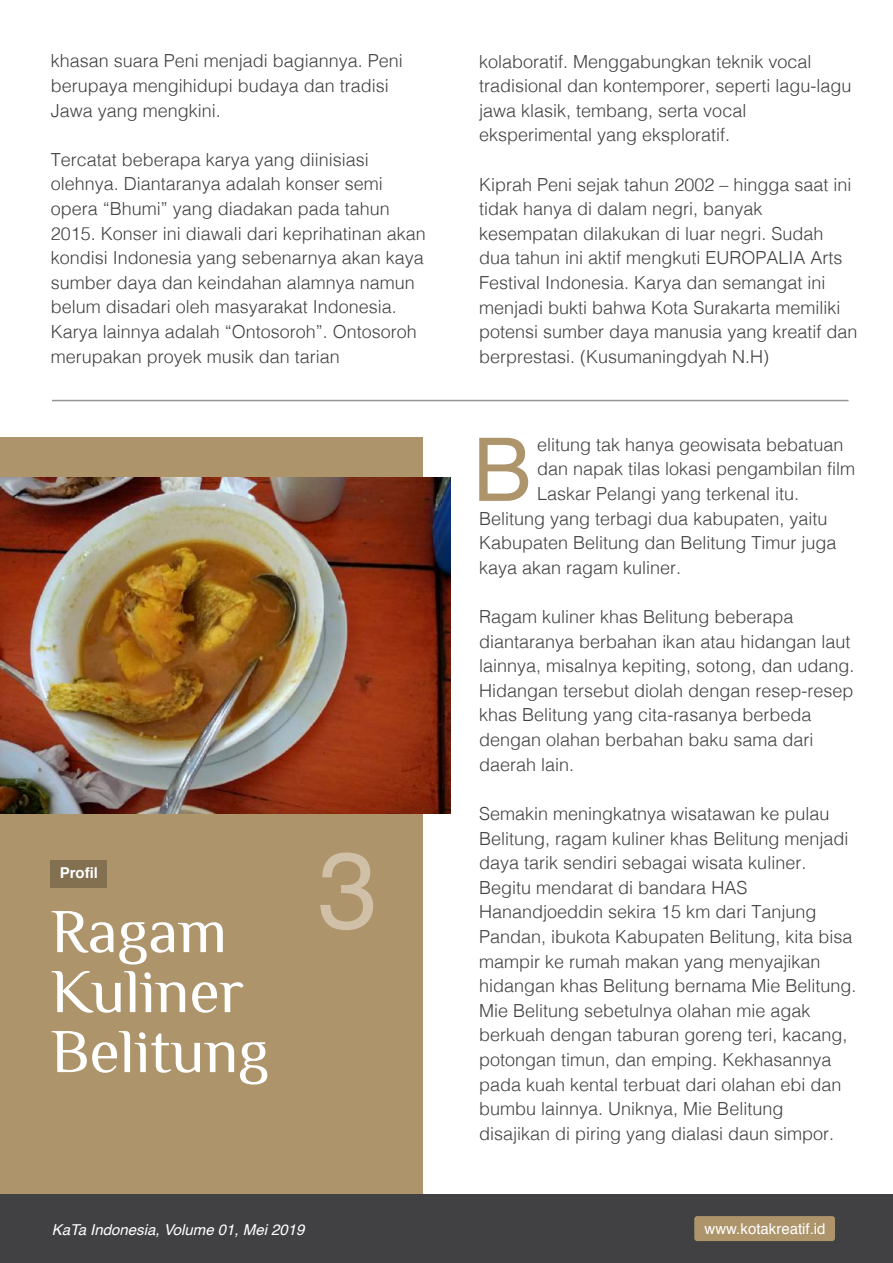
<style>
.page{position:relative;width:893px;height:1263px;background:#fff}
.page>*{position:absolute;margin:0;border:0;box-sizing:border-box;transform-origin:0 0}
.t1{font:108px "Helvetica";color:#cfc0a7}
.t2{font:62.25px/60px "Philosopher";color:#fff}
.t3{font:300 18px/24.6px "Helvetica";color:#414042}
.t4{font:italic 15px "Helvetica";color:#fff}
.t5{font:15px "Helvetica";color:#fff}
.t6{font:700 15px "Helvetica";color:#fff}
</style>
<div class="page">
<div style="left:0;top:438px;width:422px;height:778px;background:#ad946b"></div>
<div style="left:0;top:1194px;width:893px;height:69px;background:#414042"></div>
<div style="left:694px;top:1216px;width:141px;height:25px;background:#ad946b;border-radius:3px"></div>
<img style="left:0;top:477px;width:450px;height:337px">
<hr style="left:52px;top:400px;width:796px;height:1px;background:#939598">
<div style="left:51px;top:860px;width:56px;height:27px;background:#837051"></div>
<svg style="left:479px;top:438px;width:49px;height:63px"></svg>
<p class="t3" style="left:51px;top:47px;width:354px">khasan suara Peni menjadi bagiannya. Peni berupaya mengihidupi budaya dan tradisi<br>Jawa yang mengkini.</p>
<p class="t3" style="left:51px;top:146px;width:377px">Tercatat beberapa karya yang diinisiasi olehnya. Diantaranya adalah konser semi opera “Bhumi” yang diadakan pada tahun 2015. Konser ini diawali dari keprihatinan akan kondisi Indonesia yang sebenarnya akan kaya sumber daya dan keindahan alamnya namun belum disadari oleh masyarakat Indonesia.<br>Karya lainnya adalah “Ontosoroh”. Ontosoroh merupakan proyek musik dan tarian</p>
<p class="t6" style="left:60px;top:860px;width:40px">Profil</p>
<h2 class="t2" style="left:51px;top:902px;width:220px">Ragam<br>Kuliner<br>Belitung</h2>
<h1 class="t1" style="left:318px;top:807px;width:62px">3</h1>
<p class="t3" style="left:479px;top:48px;width:374px">kolaboratif. Menggabungkan teknik vocal tradisional dan kontemporer, seperti lagu-lagu jawa klasik, tembang, serta vocal eksperimental yang eksploratif.</p>
<p class="t3" style="left:479px;top:171px;width:380px">Kiprah Peni sejak tahun 2002 – hingga saat ini tidak hanya di dalam negri, banyak kesempatan dilakukan di luar negri. Sudah dua tahun ini aktif mengkuti EUROPALIA Arts Festival Indonesia. Karya dan semangat ini menjadi bukti bahwa Kota Surakarta memiliki potensi sumber daya manusia yang kreatif dan berprestasi. (Kusumaningdyah N.H)</p>
<p class="t3" style="left:537px;top:431px;width:308px">elitung tak hanya geowisata bebatuan</p>
<p class="t3" style="left:537px;top:455px;width:320px">dan napak tilas lokasi pengambilan film</p>
<p class="t3" style="left:537px;top:480px;width:264px">Laskar Pelangi yang terkenal itu.</p>
<p class="t3" style="left:479px;top:505px;width:350px">Belitung yang terbagi dua kabupaten, yaitu</p>
<p class="t3" style="left:479px;top:529px;width:359px">Kabupaten Belitung dan Belitung Timur juga</p>
<p class="t3" style="left:479px;top:554px;width:204px">kaya akan ragam kuliner.</p>
<p class="t3" style="left:479px;top:603px;width:377px">Ragam kuliner khas Belitung beberapa diantaranya berbahan ikan atau hidangan laut lainnya, misalnya kepiting, sotong, dan udang.<br>Hidangan tersebut diolah dengan resep-resep khas Belitung yang cita-rasanya berbeda dengan olahan berbahan baku sama dari daerah lain.</p>
<p class="t3" style="left:479px;top:800px;width:379px">Semakin meningkatnya wisatawan ke pulau Belitung, ragam kuliner khas Belitung menjadi daya tarik sendiri sebagai wisata kuliner.<br>Begitu mendarat di bandara HAS Hanandjoeddin sekira 15 km dari Tanjung Pandan, ibukota Kabupaten Belitung, kita bisa mampir ke rumah makan yang menyajikan hidangan khas Belitung bernama Mie Belitung.<br>Mie Belitung sebetulnya olahan mie agak berkuah dengan taburan goreng teri, kacang, potongan timun, dan emping. Kekhasannya pada kuah kental terbuat dari olahan ebi dan bumbu lainnya. Uniknya, Mie Belitung disajikan di piring yang dialasi daun simpor.</p>
<p class="t4" style="left:52px;top:1218px;width:254px">KaTa Indonesia, Volume 01, Mei 2019</p>
<p class="t5" style="left:705px;top:1217px;width:122px">www.kotakreatif.id</p>
</div>
